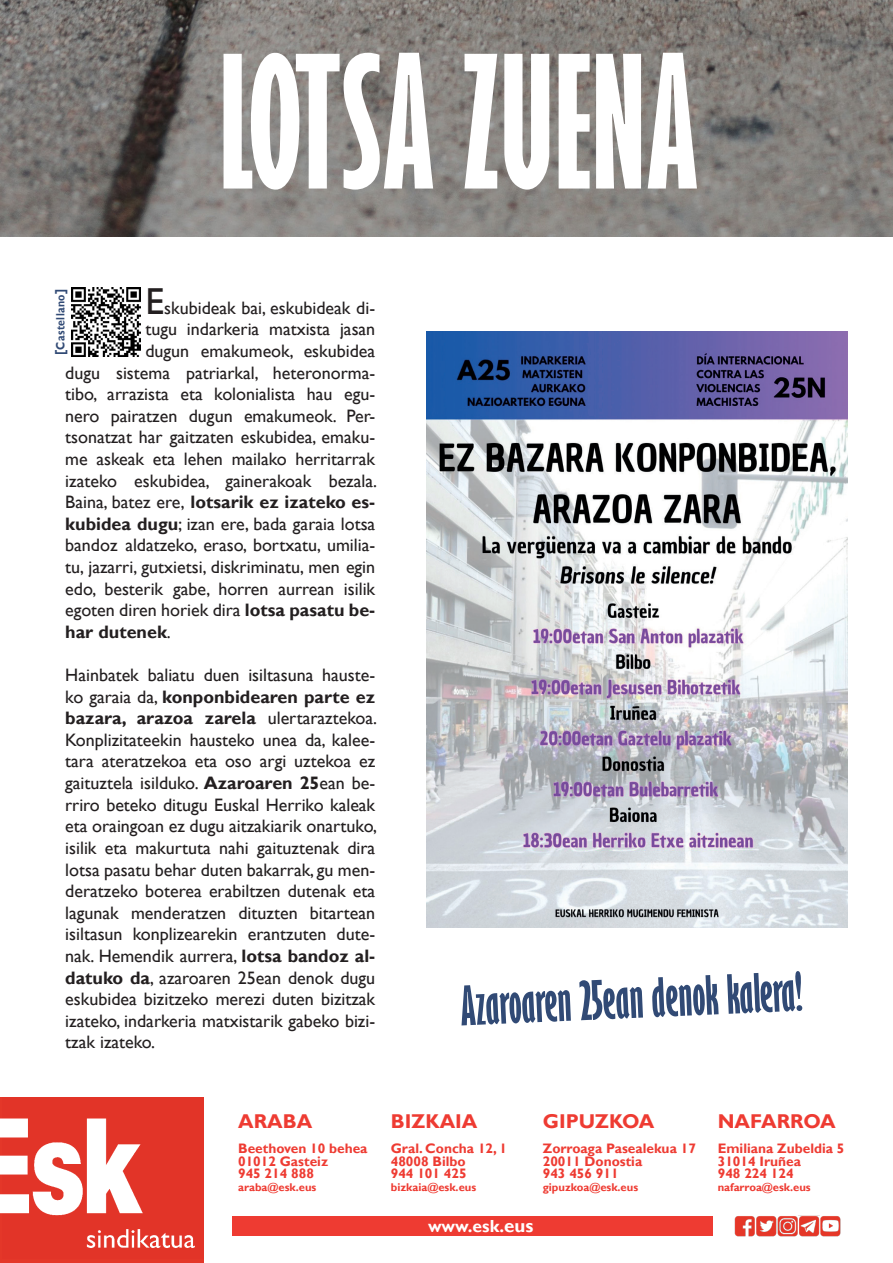
<style>
.page{position:relative;width:893px;height:1263px;background:#fff}
.page>*{position:absolute;margin:0;border:0;box-sizing:border-box;transform-origin:0 0}
.t1{font:700 extra-condensed 169.2px "Gill Sans";color:#fff}
.t2{font:700 extra-condensed 49.65px "Gill Sans";color:#314a75}
.t3{font:700 19.95px "Gill Sans";color:#ee3b32}
.t4{font:18px/21.6px "Gill Sans";color:#231f20;text-align:justify}
.t5{font:700 18px "Gill Sans";color:#231f20}
.t6{font:700 17.55px "Gill Sans";color:#fff}
.t7{font:700 13.8px/12.5px "Gill Sans";color:#ee3b32}
.t8{font:700 12px "Gill Sans";letter-spacing:.03em;color:#314a75;scale:.88 1}
.t9{font:700 11.25px "Gill Sans";color:#ee3b32}
.s1{font-size:37.5px}
.s2{font-weight:400}
.s3{font-weight:700}
.s4{font-size:13.5px}
.s5{font-size:18.75px}
</style>
<div class="page">
<img style="left:0;top:0;width:893px;height:237px">
<img style="left:426px;top:331px;width:421px;height:596px">
<img style="left:0;top:1258px;width:203px;height:5px">
<img style="left:734px;top:1215px;width:107px;height:22px">
<div style="left:232px;top:1216px;width:481px;height:19px;background:#ee3b32"></div>
<img style="left:0;top:1097px;width:204px;height:161px">
<img style="left:71px;top:288px;width:70px;height:69px">
<p class="t1" style="left:219px;top:19px;width:481px">LOTSA ZUENA</p>
<p class="t4" style="left:145px;top:297px;width:231px"><span class="s1">E</span>skubideak bai, eskubideak di-</p>
<p class="t4" style="left:145px;top:319px;width:231px">tugu indarkeria matxista jasan</p>
<p class="t4" style="left:145px;top:340px;width:231px">dugun emakumeok, eskubidea</p>
<p class="t4" style="left:65px;top:362px;width:311px">dugu sistema patriarkal, heteronorma-</p>
<p class="t4" style="left:65px;top:384px;width:311px">tibo, arrazista eta kolonialista hau egu-</p>
<p class="t4" style="left:65px;top:405px;width:311px">nero pairatzen dugun emakumeok. Per-</p>
<p class="t4" style="left:65px;top:427px;width:311px">tsonatzat har gaitzaten eskubidea, emaku-</p>
<p class="t4" style="left:65px;top:448px;width:311px">me askeak eta lehen mailako herritarrak</p>
<p class="t4" style="left:65px;top:470px;width:313px">izateko eskubidea, gainerakoak bezala.</p>
<p class="t5" style="left:65px;top:491px;width:311px"><span class="s2">Baina, batez ere,</span> lotsarik ez izateko es-</p>
<p class="t4" style="left:65px;top:513px;width:311px"><span class="s3">kubidea dugu</span>; izan ere, bada garaia lotsa</p>
<p class="t4" style="left:65px;top:535px;width:311px">bandoz aldatzeko, eraso, bortxatu, umilia-</p>
<p class="t4" style="left:65px;top:556px;width:311px">tu, jazarri, gutxietsi, diskriminatu, men egin</p>
<p class="t4" style="left:65px;top:578px;width:311px">edo, besterik gabe, horren aurrean isilik</p>
<p class="t4" style="left:65px;top:600px;width:311px">egoten diren horiek dira <span class="s3">lotsa pasatu be-</span></p>
<p class="t5" style="left:65px;top:621px;width:107px">har dutenek<span class="s2">.</span></p>
<p class="t4" style="left:65px;top:664px;width:313px">Hainbatek baliatu duen isiltasuna hauste&shy;ko garaia da, <span class="s3">konponbidearen parte ez bazara, arazoa zarela</span> ulertaraztekoa.<br>Konplizitateekin hausteko unea da, kalee&shy;tara ateratzekoa eta oso argi uztekoa ez gaituztela isilduko. <span class="s3">Azaroaren 25</span>ean be&shy;rriro beteko ditugu Euskal Herriko kaleak eta oraingoan ez dugu aitzakiarik onartuko, isilik eta makurtuta nahi gaituztenak dira lotsa pasatu behar duten bakarrak, gu men&shy;deratzeko boterea erabiltzen dutenak eta lagunak menderatzen dituzten bitartean isiltasun konplizearekin erantzuten dute&shy;nak. Hemendik aurrera, <span class="s3">lotsa bandoz al&shy;datuko da</span>, azaroaren 25ean denok dugu eskubidea bizitzeko merezi duten bizitzak izateko, indarkeria matxistarik gabeko bizi&shy;tzak izateko.</p>
<p class="t8" style="left:53px;top:355px;width:76px;rotate:-90deg"><span class="s4">[</span>Castellano<span class="s4">]</span></p>
<p class="t2" style="left:458px;top:977px;width:344px;rotate:-3deg">Azaroaren 25ean denok kalera!</p>
<p class="t3" style="left:238px;top:1109px;width:76px">ARABA</p>
<p class="t7" style="left:238px;top:1142px;width:131px">Beethoven 10 behea<br>01012 Gasteiz<br>945 214 888</p>
<p class="t9" style="left:238px;top:1180px;width:80px">araba@esk.eus</p>
<p class="t3" style="left:391px;top:1109px;width:88px">BIZKAIA</p>
<p class="t7" style="left:391px;top:1142px;width:118px">Gral. Concha 12, 1<br>48008 Bilbo<br>944 101 425</p>
<p class="t9" style="left:391px;top:1180px;width:87px">bizkaia@esk.eus</p>
<p class="t3" style="left:543px;top:1109px;width:113px">GIPUZKOA</p>
<p class="t7" style="left:543px;top:1142px;width:155px">Zorroaga Pasealekua 17<br>20011 Donostia<br>943 456 911</p>
<p class="t9" style="left:543px;top:1180px;width:97px">gipuzkoa@esk.eus</p>
<p class="t6" style="left:428px;top:1215px;width:107px">www.esk.<span class="s5">eus</span></p>
<p class="t3" style="left:718px;top:1109px;width:119px">NAFARROA</p>
<p class="t7" style="left:718px;top:1142px;width:128px">Emiliana Zubeldia 5<br>31014 Iruñea<br>948 224 124</p>
<p class="t9" style="left:718px;top:1180px;width:94px">nafarroa@esk.eus</p>
</div>
